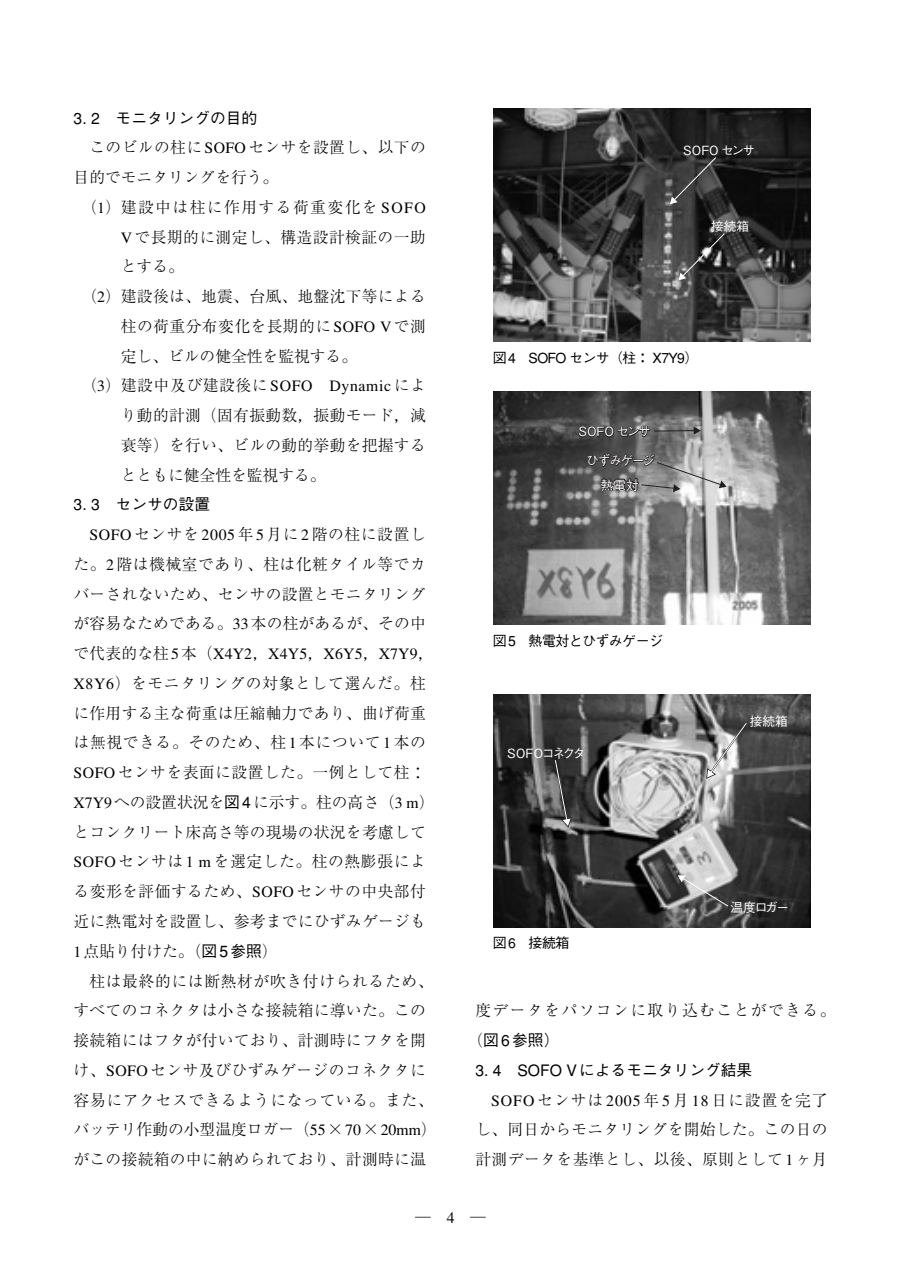
<style>
.page{position:relative;width:903px;height:1276px;background:#fff}
.page>*{position:absolute;margin:0;border:0;box-sizing:border-box;transform-origin:0 0}
.t1{font:300 15.75px/29.8px "Ryumin";letter-spacing:.025em;color:#000}
.t2{font:500 15.75px "Gothic BBB";color:#000}
.t3{font:300 15.75px "Ryumin";letter-spacing:.095em;color:#000}
.t4{font:300 15.75px "Ryumin";color:#000}
.t5{font:500 14px "Gothic BBB";letter-spacing:-.045em;color:#000}
.t6{font:12.6px/24.3px "Gothic BBB Pro Medium 90 pv RKSJ H";letter-spacing:-.095em;color:#fff;text-align:center}
.t7{font:12.6px "Gothic BBB Pro Medium 90 pv RKSJ H";letter-spacing:-.23em;color:#fff}
.s1{font-family:"Gothic BBB";font-weight:500}
.s2{font-family:"Ryumin";font-weight:300}
</style>
<div class="page">
<img style="left:494px;top:109px;width:316px;height:233px">
<svg style="left:670px;top:156px;width:47px;height:48px;background:#434343"></svg>
<svg style="left:678px;top:232px;width:48px;height:48px;background:#424242"></svg>
<img style="left:493px;top:391px;width:317px;height:233px">
<hr style="left:654px;top:430px;width:41px;height:1px;background:#231f20">
<svg style="left:694px;top:426px;width:7px;height:9px"></svg>
<svg style="left:640px;top:461px;width:87px;height:31px;background:#aaa"></svg>
<img style="left:494px;top:694px;width:316px;height:233px">
<svg style="left:678px;top:875px;width:51px;height:32px;background:#909090"></svg>
<svg style="left:705px;top:720px;width:44px;height:60px;background:#8e8e8e"></svg>
<svg style="left:553px;top:758px;width:20px;height:71px"></svg>
<p class="t2" style="left:74px;top:112px;width:185px">3. 2 モニタリングの目的</p>
<p class="t1" style="left:89px;top:135px;width:338px">このビルの柱に SOFO センサを設置し、以下の</p>
<p class="t4" style="left:74px;top:172px;width:206px">目的でモニタリングを行う。</p>
<p class="t3" style="left:81px;top:201px;width:346px">（1）建設中は柱に作用する荷重変化を SOFO</p>
<p class="t1" style="left:121px;top:224px;width:306px">V で長期的に測定し、構造設計検証の一助</p>
<p class="t1" style="left:121px;top:254px;width:64px">とする。</p>
<p class="t1" style="left:81px;top:283px;width:346px">（2）建設後は、地震、台風、地盤沈下等による</p>
<p class="t1" style="left:121px;top:313px;width:306px">柱の荷重分布変化を長期的に SOFO V で測</p>
<p class="t4" style="left:121px;top:350px;width:238px">定し、ビルの健全性を監視する。</p>
<p class="t1" style="left:81px;top:373px;width:346px">（3）建設中及び建設後に SOFO Dynamic によ</p>
<p class="t1" style="left:121px;top:402px;width:306px">り動的計測（固有振動数，振動モード，減</p>
<p class="t1" style="left:121px;top:432px;width:306px">衰等）を行い、ビルの動的挙動を把握する</p>
<p class="t4" style="left:121px;top:469px;width:206px">とともに健全性を監視する。</p>
<p class="t2" style="left:74px;top:498px;width:138px">3. 3 センサの設置</p>
<p class="t1" style="left:74px;top:521px;width:363px;text-indent:16px">SOFO センサを 2005 年 5 月に 2階の柱に設置した。2 階は機械室であり、柱は化粧タイル等でカバーされないため、センサの設置とモニタリングが容易なためである。33 本の柱があるが、その中で代表的な柱 5 本（X4Y2，X4Y5，X6Y5，X7Y9，<br>X8Y6）をモニタリングの対象として選んだ。柱に作用する主な荷重は圧縮軸力であり、曲げ荷重は無視できる。そのため、柱 1 本について 1 本の<br>SOFO センサを表面に設置した。一例として柱：<br>X7Y9 への設置状況を<span class="s1">図4</span>に示す。柱の高さ（3 m）とコンクリート床高さ等の現場の状況を考慮して<br>SOFO センサは 1 mを選定した。柱の熱膨張による変形を評価するため、SOFO センサの中央部付近に熱電対を設置し、参考までにひずみゲージも<br>1 点貼り付けた。（<span class="s1">図5参照</span>）</p>
<p class="t1" style="left:74px;top:968px;width:365px;text-indent:16px">柱は最終的には断熱材が吹き付けられるため、すべてのコネクタは小さな接続箱に導いた。この接続箱にはフタが付いており、計測時にフタを開け、SOFO センサ及びひずみゲージのコネクタに容易にアクセスできるようになっている。また、バッテリ作動の小型温度ロガー（55 × 70 × 20mm）がこの接続箱の中に納められており、計測時に温</p>
<p class="t6" style="left:683px;top:139px;width:73px">SOFO センサ</p>
<p class="t6" style="left:711px;top:216px;width:39px">接続箱</p>
<p class="t5" style="left:493px;top:352px;width:207px">図4 SOFO センサ（柱： X7Y9）</p>
<p class="t6" style="left:578px;top:421px;width:74px">SOFO センサ</p>
<p class="t6" style="left:586px;top:450px;width:70px">ひずみゲージ熱電対</p>
<p class="t5" style="left:493px;top:635px;width:172px">図5 熱電対とひずみゲージ</p>
<p class="t7" style="left:505px;top:748px;width:82px">ＳＯＦＯコネクタ</p>
<p class="t6" style="left:750px;top:710px;width:40px">接続箱</p>
<p class="t5" style="left:493px;top:938px;width:78px">図6 接続箱</p>
<p class="t6" style="left:731px;top:897px;width:60px">温度ロガー</p>
<p class="t3" style="left:475px;top:1005px;width:362px">度データをパソコンに取り込むことができる。</p>
<p class="t2" style="left:468px;top:1034px;width:93px"><span class="s2">（</span>図 6参照）</p>
<p class="t2" style="left:475px;top:1064px;width:278px">3. 4 SOFO V によるモニタリング結果</p>
<p class="t1" style="left:475px;top:1087px;width:354px;text-align:justify;text-indent:16px">SOFO センサは 2005 年 5 月 18 日に設置を完了し、同日からモニタリングを開始した。この日の計測データを基準とし、以後、原則として 1ヶ月</p>
<p class="t1" style="left:415px;top:1204px;width:72px">―　4 ―</p>
</div>
